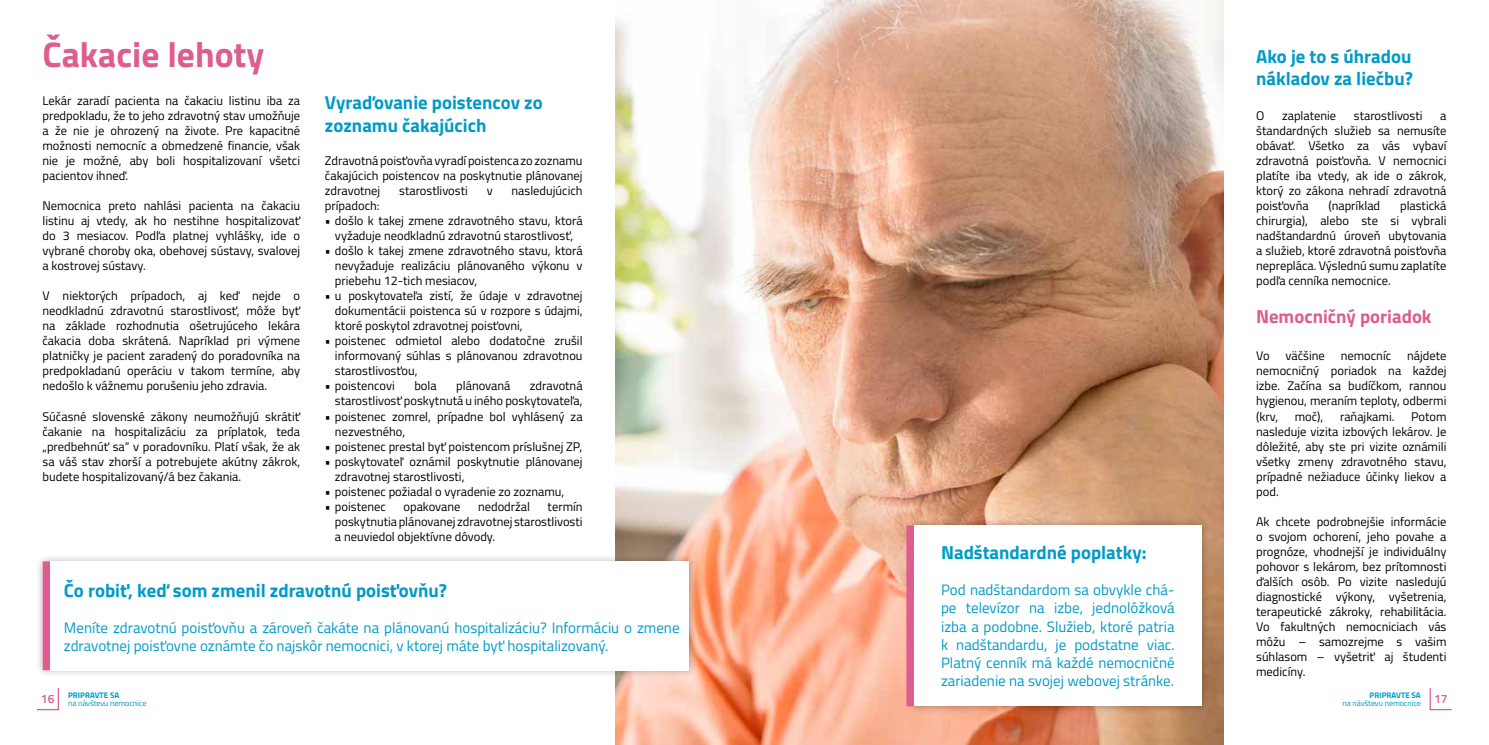
<style>
.page{position:relative;width:1489px;height:745px;background:#fff}
.page>*{position:absolute;margin:0;border:0;box-sizing:border-box;transform-origin:0 0}
.t1{font:700 35.5px "Titillium Web";color:#dd5d8f}
.t2{font:700 18.75px/22.5px "Titillium Web";color:#009bc7}
.t3{font:700 18.75px "Titillium Web";color:#dd5d8f}
.t4{font:15px/18px "Titillium Web";color:#009bc7;text-align:justify}
.t5{font:12.5px/15px "Titillium Web";color:#000;text-align:justify}
.t6{font:8.12px/7.5px "Titillium Web";letter-spacing:-.01em;color:#009bc7}
.s1{font-weight:600;font-size:12.12px;color:#dd5d8f}
.s2{font-weight:700}
</style>
<div class="page">
<img style="left:615px;top:0;width:607px;height:744px">
<svg style="left:36px;top:688px;width:23px;height:22px"></svg>
<svg style="left:1429px;top:688px;width:23px;height:22px"></svg>
<div style="left:906px;top:517px;width:303px;height:196px;background:#000;opacity:.3"></div>
<div style="left:913px;top:525px;width:288px;height:180px;background:#fff"></div>
<div style="left:906px;top:525px;width:7px;height:180px;background:#dd5d8f"></div>
<div style="left:35px;top:553px;width:662px;height:124px;background:#000;opacity:.3"></div>
<div style="left:43px;top:561px;width:646px;height:109px;background:#fff"></div>
<div style="left:43px;top:561px;width:7px;height:109px;background:#dd5d8f"></div>
<h1 class="t1" style="left:43px;top:28px;width:223px">Čakacie lehoty</h1>
<p class="t5" style="left:43px;top:93px;width:259px">Lekár zaradí pacienta na čakaciu listinu iba za predpokladu, že to jeho zdravotný stav umožňuje a že nie je ohrozený na živote. Pre kapacitné možnosti nemocníc a obmedzené financie, však nie je možné, aby boli hospitalizovaní všetci pacientov ihneď.</p>
<p class="t5" style="left:43px;top:198px;width:259px">Nemocnica preto nahlási pacienta na čakaciu listinu aj vtedy, ak ho nestihne hospitalizovať do 3 mesiacov. Podľa platnej vyhlášky, ide o vybrané choroby oka, obehovej sústavy, svalovej a kostrovej sústavy.</p>
<p class="t5" style="left:43px;top:288px;width:259px">V niektorých prípadoch, aj keď nejde o neodkladnú zdravotnú starostlivosť, môže byť na základe rozhodnutia ošetrujúceho lekára čakacia doba skrátená. Napríklad pri výmene platničky je pacient zaradený do poradovníka na predpokladanú operáciu v takom termíne, aby nedošlo k vážnemu porušeniu jeho zdravia.</p>
<p class="t5" style="left:43px;top:408px;width:259px">Súčasné slovenské zákony neumožňujú skrátiť čakanie na hospitalizáciu za príplatok, teda „predbehnúť sa“ v poradovníku. Platí však, že ak sa váš stav zhorší a potrebujete akútny zákrok, budete hospitalizovaný/á bez čakania.</p>
<h2 class="t2" style="left:325px;top:90px;width:219px">Vyraďovanie poistencov zo zoznamu čakajúcich</h2>
<p class="t5" style="left:325px;top:153px;width:259px">Zdravotná poisťovňa vyradí poistenca zo zoznamu čakajúcich poistencov na poskytnutie plánovanej zdravotnej</p>
<p class="t5" style="left:399px;top:183px;width:70px">starostlivosti</p>
<p class="t5" style="left:486px;top:183px;width:8px">v</p>
<p class="t5" style="left:511px;top:183px;width:72px">nasledujúcich</p>
<p class="t5" style="left:325px;top:198px;width:56px">prípadoch:</p>
<p class="t5" style="left:325px;top:213px;width:259px;text-align:center">• došlo k takej zmene zdravotného stavu, ktorá vyžaduje neodkladnú zdravotnú starostlivosť,</p>
<p class="t5" style="left:335px;top:243px;width:249px;text-indent:-10px">• došlo k takej zmene zdravotného stavu, ktorá nevyžaduje realizáciu plánovaného výkonu v priebehu 12-tich mesiacov,</p>
<p class="t5" style="left:335px;top:288px;width:249px;text-indent:-10px">• u poskytovateľa zistí, že údaje v zdravotnej dokumentácii poistenca sú v rozpore s údajmi, ktoré poskytol zdravotnej poisťovni,</p>
<p class="t5" style="left:335px;top:333px;width:249px;text-indent:-10px">• poistenec odmietol alebo dodatočne zrušil informovaný súhlas s plánovanou zdravotnou starostlivosťou,</p>
<p class="t5" style="left:325px;top:378px;width:71px">• poistencovi</p>
<p class="t5" style="left:414px;top:378px;width:24px">bola</p>
<p class="t5" style="left:456px;top:378px;width:56px">plánovaná</p>
<p class="t5" style="left:335px;top:378px;width:249px;text-align:right">zdravotná<br>starostlivosť poskytnutá u iného poskytovateľa,</p>
<p class="t5" style="left:335px;top:408px;width:249px;text-indent:-10px">• poistenec zomrel, prípadne bol vyhlásený za nezvestného,</p>
<p class="t5" style="left:325px;top:438px;width:259px">• poistenec prestal byť poistencom príslušnej ZP,</p>
<p class="t5" style="left:335px;top:453px;width:249px;text-indent:-10px">• poskytovateľ oznámil poskytnutie plánovanej zdravotnej starostlivosti,</p>
<p class="t5" style="left:325px;top:483px;width:241px">• poistenec požiadal o vyradenie zo zoznamu,</p>
<p class="t5" style="left:325px;top:498px;width:62px">• poistenec</p>
<p class="t5" style="left:403px;top:498px;width:58px">opakovane</p>
<p class="t5" style="left:478px;top:498px;width:54px">nedodržal</p>
<p class="t5" style="left:335px;top:498px;width:249px;text-indent:213px">termín poskytnutia plánovanej zdravotnej starostlivosti a neuviedol objektívne dôvody.</p>
<h2 class="t2" style="left:64px;top:577px;width:384px">Čo robiť, keď som zmenil zdravotnú poisťovňu?</h2>
<p class="t4" style="left:64px;top:617px;width:617px">Meníte zdravotnú poisťovňu a zároveň čakáte na plánovanú hospitalizáciu? Informáciu o zmene zdravotnej poisťovne oznámte čo najskôr nemocnici, v ktorej máte byť hospitalizovaný.</p>
<h2 class="t2" style="left:941px;top:540px;width:207px">Nadštandardné poplatky:</h2>
<p class="t4" style="left:941px;top:580px;width:235px">Pod nadštandardom sa obvykle chá&shy;pe televízor na izbe, jednolôžková izba a podobne. Služieb, ktoré patria k nadštandardu, je podstatne viac.<br>Platný cenník má každé nemocničné zariadenie na svojej webovej stránke.</p>
<h2 class="t2" style="left:1256px;top:44px;width:158px">Ako je to s úhradou nákladov za liečbu?</h2>
<p class="t5" style="left:1256px;top:108px;width:10px">O</p>
<p class="t5" style="left:1281px;top:108px;width:56px">zaplatenie</p>
<p class="t5" style="left:1353px;top:108px;width:70px">starostlivosti</p>
<p class="t5" style="left:1256px;top:108px;width:192px;text-indent:184px">a štandardných služieb sa nemusíte obávať. Všetko za vás vybaví zdravotná poisťovňa. V nemocnici platíte iba vtedy, ak ide o zákrok, ktorý zo zákona nehradí zdravotná poisťovňa</p>
<p class="t5" style="left:1328px;top:198px;width:53px">(napríklad</p>
<p class="t5" style="left:1256px;top:198px;width:192px;text-indent:144px">plastická chirurgia), alebo ste si vybrali nadštandardnú úroveň ubytovania a služieb, ktoré zdravotná poisťovňa neprepláca. Výslednú sumu zaplatíte podľa cenníka nemocnice.</p>
<h2 class="t3" style="left:1256px;top:302px;width:177px">Nemocničný poriadok</h2>
<p class="t5" style="left:1256px;top:348px;width:15px">Vo</p>
<p class="t5" style="left:1285px;top:348px;width:41px">väčšine</p>
<p class="t5" style="left:1340px;top:348px;width:52px">nemocníc</p>
<p class="t5" style="left:1256px;top:348px;width:192px;text-indent:151px">nájdete nemocničný poriadok na každej izbe. Začína sa budíčkom, rannou hygienou, meraním teploty, odbermi (krv,</p>
<p class="t5" style="left:1294px;top:408px;width:30px">moč),</p>
<p class="t5" style="left:1339px;top:408px;width:56px">raňajkami.</p>
<p class="t5" style="left:1256px;top:408px;width:192px;text-indent:155px">Potom nasleduje vizita izbových lekárov. Je dôležité, aby ste pri vizite oznámili všetky zmeny zdravotného stavu, prípadné nežiaduce účinky liekov a pod.</p>
<p class="t5" style="left:1256px;top:513px;width:192px">Ak chcete podrobnejšie informácie o svojom ochorení, jeho povahe a prognóze, vhodnejší je individuálny pohovor s lekárom, bez prítomnosti ďalších osôb. Po vizite nasledujú diagnostické výkony, vyšetrenia, terapeutické zákroky, rehabilitácia.<br>Vo fakultných nemocniciach vás môžu – samozrejme s vašim súhlasom – vyšetriť aj študenti medicíny.</p>
<p class="t6" style="left:68px;top:691px;width:80px;text-indent:-27px"><span class="s1">16</span> <span class="s2">Pripravte sa<br></span>na návštevu nemocnice</p>
<p class="t6" style="left:1342px;top:691px;width:107px;text-align:center"><span class="s2">Pripravte sa<br></span>na návštevu nemocnice <sup>17</sup></p>
</div>
